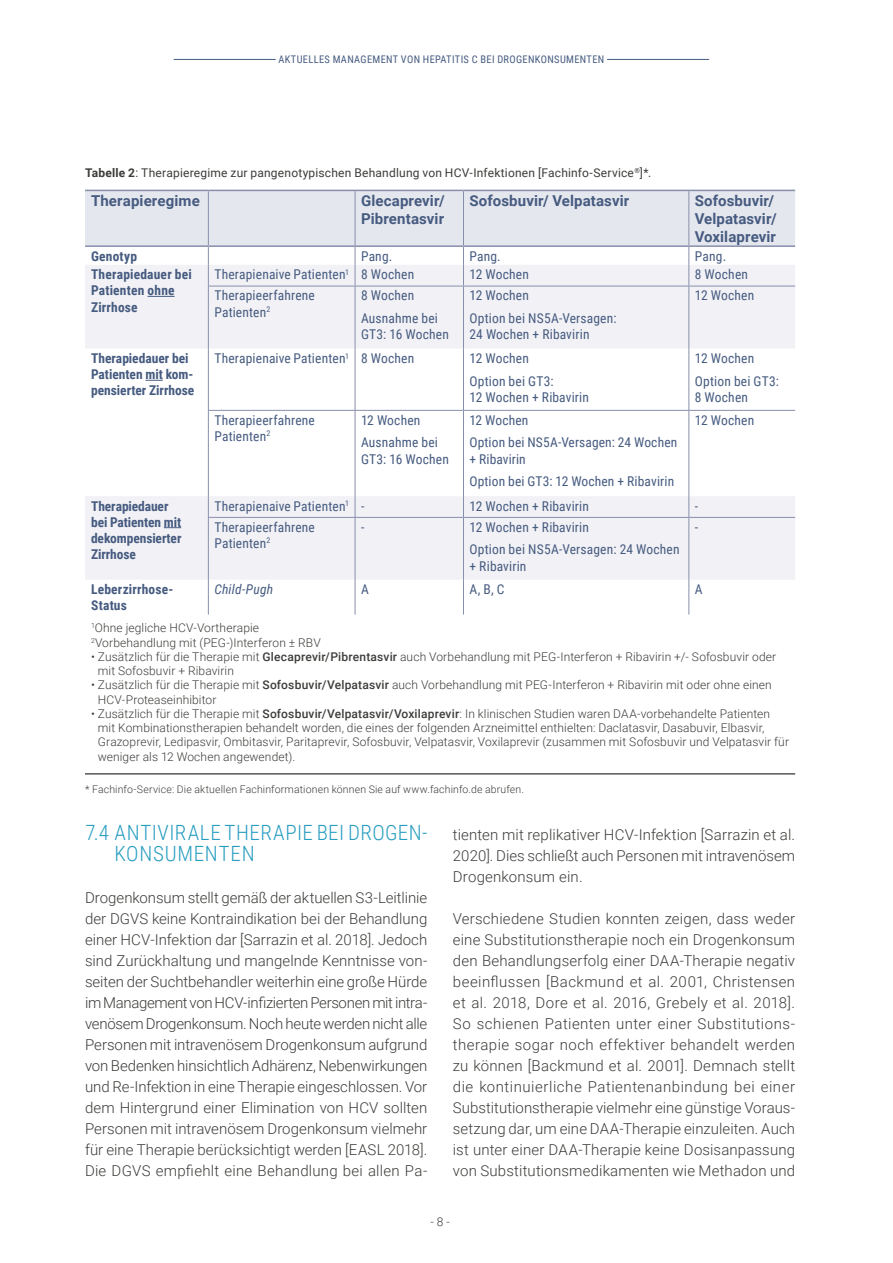
<style>
.page{position:relative;width:893px;height:1263px;background:#fff}
.page>*{position:absolute;margin:0;border:0;box-sizing:border-box;transform-origin:0 0}
.t1{font:300 21px/21px "Roboto Condensed";letter-spacing:.03em;color:#279dc0}
.t2{font:300 15px/21px "Roboto";letter-spacing:.01em;color:#3c3c3a;text-align:justify}
.t3{font:700 15px/18px "Roboto";letter-spacing:.005em;color:#465b80}
.t4{font:13.5px/22.5px "Roboto Condensed";letter-spacing:.015em;color:#465b80}
.t5{font:700 13.5px/16.2px "Roboto Condensed";color:#465b80}
.t6{font:italic 13.5px "Roboto Condensed";letter-spacing:.015em;color:#465b80}
.t7{font:700 13.5px "Roboto Condensed";letter-spacing:.02em;color:#465b80}
.t8{font:300 12px/14.2px "Roboto";letter-spacing:.01em;color:#3c3c3a}
.t9{font:12px "Roboto";letter-spacing:.015em;color:#3c3c3a}
.t10{font:300 10.5px "Roboto";letter-spacing:.015em;color:#3c3c3a}
.t11{font:10.5px "Roboto Condensed";letter-spacing:.035em;color:#465b80}
.s1{font-weight:700}
.s2{font-weight:500}
</style>
<div class="page">
<hr style="left:174px;top:59px;width:102px;height:1px;background:#465b80">
<hr style="left:607px;top:59px;width:102px;height:1px;background:#465b80">
<div style="left:85px;top:286px;width:710px;height:294px;background:#f2f2f6"></div>
<svg style="left:85px;top:349px;width:710px;height:147px"></svg>
<svg style="left:85px;top:191px;width:710px;height:95px"></svg>
<hr style="left:208px;top:286px;width:1px;height:63px;background:#888fab">
<hr style="left:355px;top:286px;width:1px;height:63px;background:#888fab">
<hr style="left:463px;top:286px;width:1px;height:63px;background:#888fab">
<hr style="left:688px;top:286px;width:1px;height:63px;background:#888fab">
<hr style="left:208px;top:349px;width:1px;height:61px;background:#888fab">
<hr style="left:355px;top:349px;width:1px;height:61px;background:#888fab">
<hr style="left:463px;top:349px;width:1px;height:61px;background:#888fab">
<hr style="left:688px;top:349px;width:1px;height:61px;background:#888fab">
<svg style="left:208px;top:411px;width:481px;height:106px"></svg>
<hr style="left:208px;top:518px;width:1px;height:62px;background:#888fab">
<hr style="left:355px;top:518px;width:1px;height:62px;background:#888fab">
<hr style="left:463px;top:518px;width:1px;height:62px;background:#888fab">
<hr style="left:688px;top:518px;width:1px;height:62px;background:#888fab">
<hr style="left:208px;top:580px;width:1px;height:35px;background:#888fab">
<hr style="left:355px;top:580px;width:1px;height:35px;background:#888fab">
<hr style="left:463px;top:580px;width:1px;height:35px;background:#888fab">
<hr style="left:688px;top:580px;width:1px;height:35px;background:#888fab">
<hr style="left:208px;top:286px;width:147px;height:1px;background:#888fab">
<hr style="left:355px;top:286px;width:108px;height:1px;background:#888fab">
<hr style="left:463px;top:286px;width:226px;height:1px;background:#888fab">
<hr style="left:689px;top:286px;width:106px;height:1px;background:#888fab">
<hr style="left:208px;top:410px;width:147px;height:1px;background:#888fab">
<hr style="left:355px;top:410px;width:108px;height:1px;background:#888fab">
<hr style="left:463px;top:410px;width:226px;height:1px;background:#888fab">
<hr style="left:689px;top:410px;width:106px;height:1px;background:#888fab">
<hr style="left:208px;top:517px;width:147px;height:1px;background:#888fab">
<hr style="left:355px;top:517px;width:108px;height:1px;background:#888fab">
<hr style="left:463px;top:517px;width:226px;height:1px;background:#888fab">
<hr style="left:689px;top:517px;width:106px;height:1px;background:#888fab">
<hr style="left:85px;top:190px;width:123px;height:1px;background:#888fab">
<hr style="left:208px;top:190px;width:147px;height:1px;background:#888fab">
<hr style="left:355px;top:190px;width:108px;height:1px;background:#888fab">
<hr style="left:463px;top:190px;width:226px;height:1px;background:#888fab">
<hr style="left:689px;top:190px;width:106px;height:1px;background:#888fab">
<hr style="left:85px;top:245px;width:123px;height:2px;background:#888fab">
<hr style="left:208px;top:245px;width:147px;height:2px;background:#888fab">
<hr style="left:355px;top:245px;width:108px;height:2px;background:#888fab">
<hr style="left:463px;top:245px;width:226px;height:2px;background:#888fab">
<hr style="left:689px;top:245px;width:106px;height:2px;background:#888fab">
<svg style="left:148px;top:296px;width:27px;height:1px"></svg>
<svg style="left:146px;top:380px;width:17px;height:1px"></svg>
<svg style="left:164px;top:527px;width:17px;height:1px"></svg>
<hr style="left:85px;top:773px;width:710px;height:1px;background:#000">
<p class="t11" style="left:278px;top:52px;width:327px">AKTUELLES MANAGEMENT VON HEPATITIS C BEI DROGENKONSUMENTEN</p>
<p class="t9" style="left:85px;top:164px;width:568px"><span class="s1">Tabelle 2</span>: Therapieregime zur pangenotypischen Behandlung von HCV-Infektionen [Fachinfo-Service<sup>®</sup>]*.</p>
<p class="t3" style="left:91px;top:191px;width:110px">Therapieregime</p>
<p class="t3" style="left:361px;top:191px;width:85px">Glecaprevir/<br>Pibrentasvir</p>
<p class="t3" style="left:469px;top:191px;width:161px">Sofosbuvir/ Velpatasvir</p>
<p class="t3" style="left:695px;top:191px;width:83px">Sofosbuvir/<br>Velpatasvir/<br>Voxilaprevir</p>
<p class="t7" style="left:91px;top:246px;width:48px">Genotyp</p>
<p class="t4" style="left:361px;top:244px;width:33px">Pang.</p>
<p class="t4" style="left:469px;top:244px;width:33px">Pang.</p>
<p class="t4" style="left:695px;top:244px;width:33px">Pang.</p>
<p class="t5" style="left:91px;top:266px;width:102px">Therapiedauer bei<br>Patienten ohne<br>Zirrhose</p>
<p class="t4" style="left:214px;top:263px;width:201px">Therapienaive Patienten<sup>1</sup> 8 Wochen</p>
<p class="t4" style="left:469px;top:263px;width:61px">12 Wochen</p>
<p class="t4" style="left:695px;top:263px;width:55px">8 Wochen</p>
<p class="t4" style="left:214px;top:287px;width:102px;line-height:16.2px">Therapieerfahrene<br>Patienten<sup>2</sup></p>
<p class="t4" style="left:361px;top:284px;width:78px">8 Wochen<br>Ausnahme bei</p>
<p class="t4" style="left:361px;top:323px;width:89px">GT3: 16 Wochen</p>
<p class="t4" style="left:469px;top:284px;width:149px">12 Wochen<br>Option bei NS5A-Versagen:</p>
<p class="t4" style="left:469px;top:323px;width:122px">24 Wochen + Ribavirin</p>
<p class="t4" style="left:695px;top:284px;width:61px">12 Wochen</p>
<p class="t5" style="left:91px;top:350px;width:105px">Therapiedauer bei<br>Patienten mit kom&shy;pensierter Zirrhose</p>
<p class="t4" style="left:214px;top:346px;width:201px">Therapienaive Patienten<sup>1</sup> 8 Wochen</p>
<p class="t4" style="left:469px;top:346px;width:86px">12 Wochen<br>Option bei GT3:</p>
<p class="t4" style="left:469px;top:385px;width:121px">12 Wochen + Ribavirin</p>
<p class="t4" style="left:214px;top:411px;width:102px;line-height:16.2px">Therapieerfahrene<br>Patienten<sup>2</sup></p>
<p class="t4" style="left:361px;top:408px;width:78px">12 Wochen<br>Ausnahme bei</p>
<p class="t4" style="left:361px;top:447px;width:89px">GT3: 16 Wochen</p>
<p class="t4" style="left:469px;top:408px;width:209px">12 Wochen<br>Option bei NS5A-Versagen: 24 Wochen</p>
<p class="t4" style="left:469px;top:447px;width:206px">+ Ribavirin<br>Option bei GT3: 12 Wochen + Ribavirin</p>
<p class="t4" style="left:695px;top:346px;width:86px">12 Wochen<br>Option bei GT3:</p>
<p class="t4" style="left:695px;top:385px;width:55px">8 Wochen</p>
<p class="t4" style="left:695px;top:408px;width:61px">12 Wochen</p>
<p class="t5" style="left:91px;top:497px;width:92px">Therapiedauer bei Patienten mit dekompensierter<br>Zirrhose</p>
<p class="t4" style="left:214px;top:494px;width:152px">Therapienaive Patienten<sup>1</sup> -</p>
<p class="t4" style="left:469px;top:494px;width:121px">12 Wochen + Ribavirin</p>
<p class="t4" style="left:695px;top:494px;width:5px">-</p>
<p class="t4" style="left:214px;top:518px;width:102px;line-height:16.2px">Therapieerfahrene<br>Patienten<sup>2</sup></p>
<p class="t4" style="left:361px;top:515px;width:5px">-</p>
<p class="t4" style="left:469px;top:515px;width:212px">12 Wochen + Ribavirin<br>Option bei NS5A-Versagen: 24 Wochen</p>
<p class="t4" style="left:469px;top:554px;width:58px">+ Ribavirin</p>
<p class="t4" style="left:695px;top:515px;width:5px">-</p>
<p class="t5" style="left:91px;top:581px;width:84px">Leberzirrhose-<br>Status</p>
<p class="t6" style="left:214px;top:580px;width:60px">Child-Pugh</p>
<p class="t4" style="left:361px;top:578px;width:9px">A</p>
<p class="t4" style="left:469px;top:578px;width:36px">A, B, C</p>
<p class="t4" style="left:695px;top:578px;width:9px">A</p>
<p class="t8" style="left:91px;top:620px;width:231px"><sup>1</sup>Ohne jegliche HCV-Vortherapie<br><sup>2</sup>Vorbehandlung mit (PEG-)Interferon ± RBV</p>
<p class="t8" style="left:98px;top:649px;width:680px;text-indent:-7px">• Zusätzlich für die Therapie mit <span class="s2">Glecaprevir/Pibrentasvir</span> auch Vorbehandlung mit PEG-Interferon + Ribavirin +/- Sofosbuvir oder mit Sofosbuvir + Ribavirin</p>
<p class="t8" style="left:98px;top:677px;width:676px;text-indent:-7px">• Zusätzlich für die Therapie mit <span class="s2">Sofosbuvir/Velpatasvir</span> auch Vorbehandlung mit PEG-Interferon + Ribavirin mit oder ohne einen<br>HCV-Proteaseinhibitor</p>
<p class="t8" style="left:98px;top:706px;width:693px;text-indent:-7px">• Zusätzlich für die Therapie mit <span class="s2">Sofosbuvir/Velpatasvir/Voxilaprevir</span>: In klinischen Studien waren DAA-vorbehandelte Patienten mit Kombinationstherapien behandelt worden, die eines der folgenden Arzneimittel enthielten: Daclatasvir, Dasabuvir, Elbasvir, Grazoprevir, Ledipasvir, Ombitasvir, Paritaprevir, Sofosbuvir, Velpatasvir, Voxilaprevir (zusammen mit Sofosbuvir und Velpatasvir für weniger als 12 Wochen angewendet).</p>
<p class="t10" style="left:85px;top:781px;width:441px">* Fachinfo-Service: Die aktuellen Fachinformationen können Sie auf www.fachinfo.de abrufen.</p>
<h1 class="t1" style="left:115px;top:821px;width:315px;text-indent:-29px">7.4 ANTIVIRALE THERAPIE BEI DROGEN-<br>KONSUMENTEN</h1>
<p class="t2" style="left:85px;top:887px;width:344px">Drogenkonsum stellt gemäß der aktuellen S3-Leitlinie der DGVS keine Kontraindikation bei der Behandlung einer HCV-Infektion dar [Sarrazin et al. 2018]. Jedoch sind Zurückhaltung und mangelnde Kenntnisse von&shy;seiten der Suchtbehandler weiterhin eine große Hürde im Management von HCV-infizierten Personen mit intra&shy;venösem Drogenkonsum. Noch heute werden nicht alle Personen mit intravenösem Drogenkonsum aufgrund von Bedenken hinsichtlich Adhärenz, Nebenwirkungen und Re-Infektion in eine Therapie eingeschlossen. Vor dem Hintergrund einer Elimination von HCV sollten Personen mit intravenösem Drogenkonsum vielmehr für eine Therapie berücksichtigt werden [EASL 2018].<br>Die DGVS empfiehlt eine Behandlung bei allen Pa-</p>
<p class="t2" style="left:453px;top:824px;width:344px">tienten mit replikativer HCV-Infektion [Sarrazin et al.<br>2020]. Dies schließt auch Personen mit intravenösem Drogenkonsum ein.</p>
<p class="t2" style="left:453px;top:908px;width:344px">Verschiedene Studien konnten zeigen, dass weder eine Substitutionstherapie noch ein Drogenkonsum den Behandlungserfolg einer DAA-Therapie negativ beeinflussen [Backmund et al. 2001, Christensen et al. 2018, Dore et al. 2016, Grebely et al. 2018].<br>So schienen Patienten unter einer Substitutions&shy;therapie sogar noch effektiver behandelt werden zu können [Backmund et al. 2001]. Demnach stellt die kontinuierliche Patientenanbindung bei einer Substitutionstherapie vielmehr eine günstige Voraus&shy;setzung dar, um eine DAA-Therapie einzuleiten. Auch ist unter einer DAA-Therapie keine Dosisanpassung von Substitutionsmedikamenten wie Methadon und</p>
<p class="t8" style="left:430px;top:1214px;width:21px">- 8 -</p>
</div>
